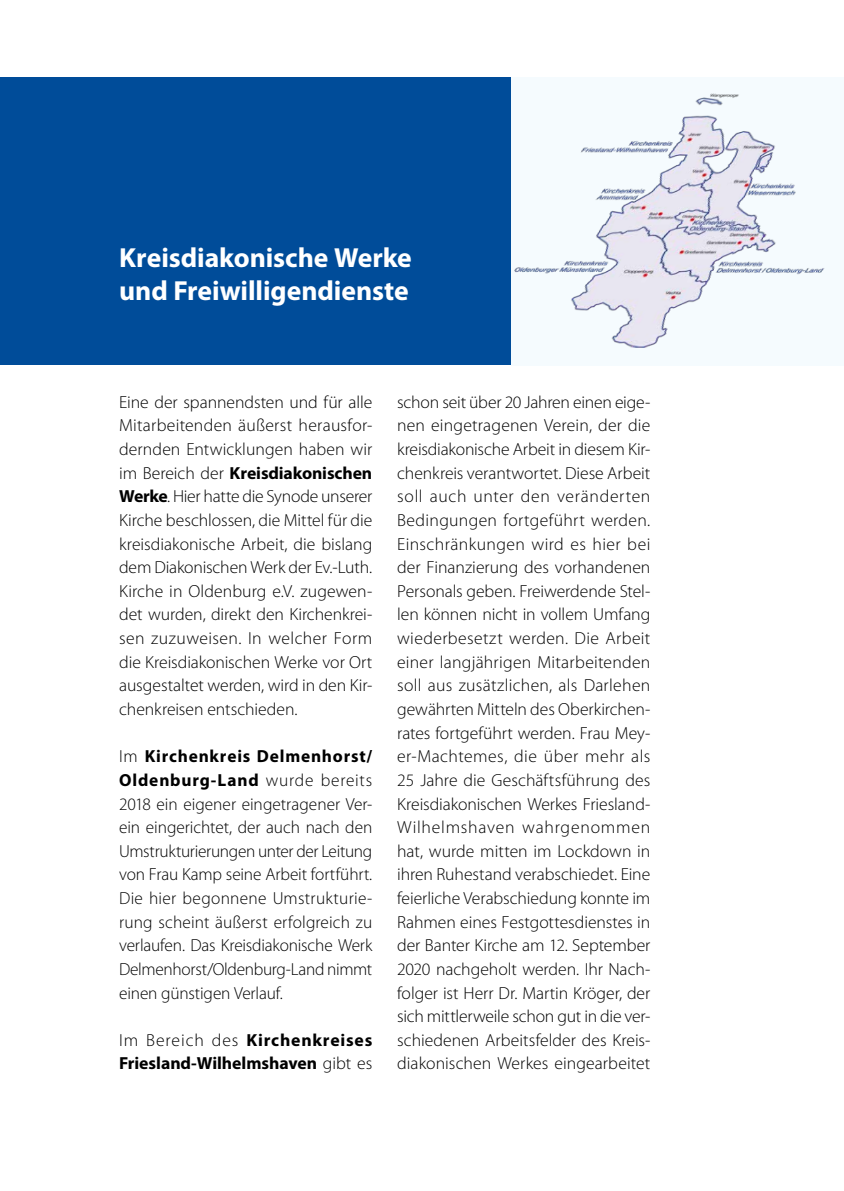
<style>
.page{position:relative;width:844px;height:1191px;background:#fff}
.page>*{position:absolute;margin:0;border:0;box-sizing:border-box;transform-origin:0 0}
.t1{font:700 27.65px/33.2px "Myriad Pro";letter-spacing:-.005em;color:#fff}
.t2{font:27.65px/33.2px "Myriad Pro";letter-spacing:-.01em;color:#fff}
.t3{font:300 17.5px/23.6px "Myriad Pro";letter-spacing:-.005em;color:#000;text-align:justify}
.t4{font:700 17.5px/23.6px "Myriad Pro";color:#000}
.s1{font-weight:700}
.s2{font-weight:300}
</style>
<div class="page">
<div style="left:0;top:77px;width:511px;height:288px;background:#004c99"></div>
<div style="left:511px;top:77px;width:332px;height:288px;background:#f5fbfe"></div>
<img style="left:514px;top:93px;width:311px;height:255px">
<h1 class="t1" style="left:119px;top:241px;width:294px">Kreisdiakonische Werke und Freiwilligendienste</h1>
<h1 class="t2" style="left:119px;top:242px;width:144px">Subheadline<br>Subheadline</h1>
<p class="t3" style="left:119px;top:390px;width:255px">Eine der spannendsten und für alle Mitarbeitenden äußerst herausfor&shy;dernden Entwicklungen haben wir im Bereich der <span class="s1">Kreisdiakonischen Werke</span>. Hier hatte die Synode unserer Kirche beschlossen, die Mittel für die kreisdiakonische Arbeit, die bislang dem Diakonischen Werk der Ev.-Luth.<br>Kirche in Oldenburg e.V. zugewen&shy;det wurden, direkt den Kirchenkrei&shy;sen zuzuweisen. In welcher Form die Kreisdiakonischen Werke vor Ort ausgestaltet werden, wird in den Kir&shy;chenkreisen entschieden.</p>
<p class="t3" style="left:119px;top:745px;width:255px">Im <span class="s1">Kirchenkreis Delmenhorst/ Oldenburg-Land</span> wurde bereits 2018 ein eigener eingetragener Ver&shy;ein eingerichtet, der auch nach den Umstrukturierungen unter der Leitung von Frau Kamp seine Arbeit fortführt.<br>Die hier begonnene Umstrukturie&shy;rung scheint äußerst erfolgreich zu verlaufen. Das Kreisdiakonische Werk Delmenhorst/Oldenburg-Land nimmt einen günstigen Verlauf.</p>
<p class="t4" style="left:119px;top:1028px;width:254px"><span class="s2">Im Bereich des</span> Kirchenkreises<br>Friesland-Wilhelmshaven <span class="s2">gibt es</span></p>
<p class="t3" style="left:397px;top:390px;width:255px">schon seit über 20 Jahren einen eige&shy;nen eingetragenen Verein, der die kreisdiakonische Arbeit in diesem Kir&shy;chenkreis verantwortet. Diese Arbeit soll auch unter den veränderten Bedingungen fortgeführt werden.<br>Einschränkungen wird es hier bei der Finanzierung des vorhandenen Personals geben. Freiwerdende Stel&shy;len können nicht in vollem Umfang wiederbesetzt werden. Die Arbeit einer langjährigen Mitarbeitenden soll aus zusätzlichen, als Darlehen gewährten Mitteln des Oberkirchen&shy;rates fortgeführt werden. Frau Mey&shy;er-Machtemes, die über mehr als 25 Jahre die Geschäftsführung des Kreisdiakonischen Werkes Friesland-Wilhelmshaven wahrgenommen hat, wurde mitten im Lockdown in ihren Ruhestand verabschiedet. Eine feierliche Verabschiedung konnte im Rahmen eines Festgottesdienstes in der Banter Kirche am 12. September 2020 nachgeholt werden. Ihr Nach&shy;folger ist Herr Dr. Martin Kröger, der sich mittlerweile schon gut in die ver&shy;schiedenen Arbeitsfelder des Kreis&shy;diakonischen Werkes eingearbeitet</p>
</div>
